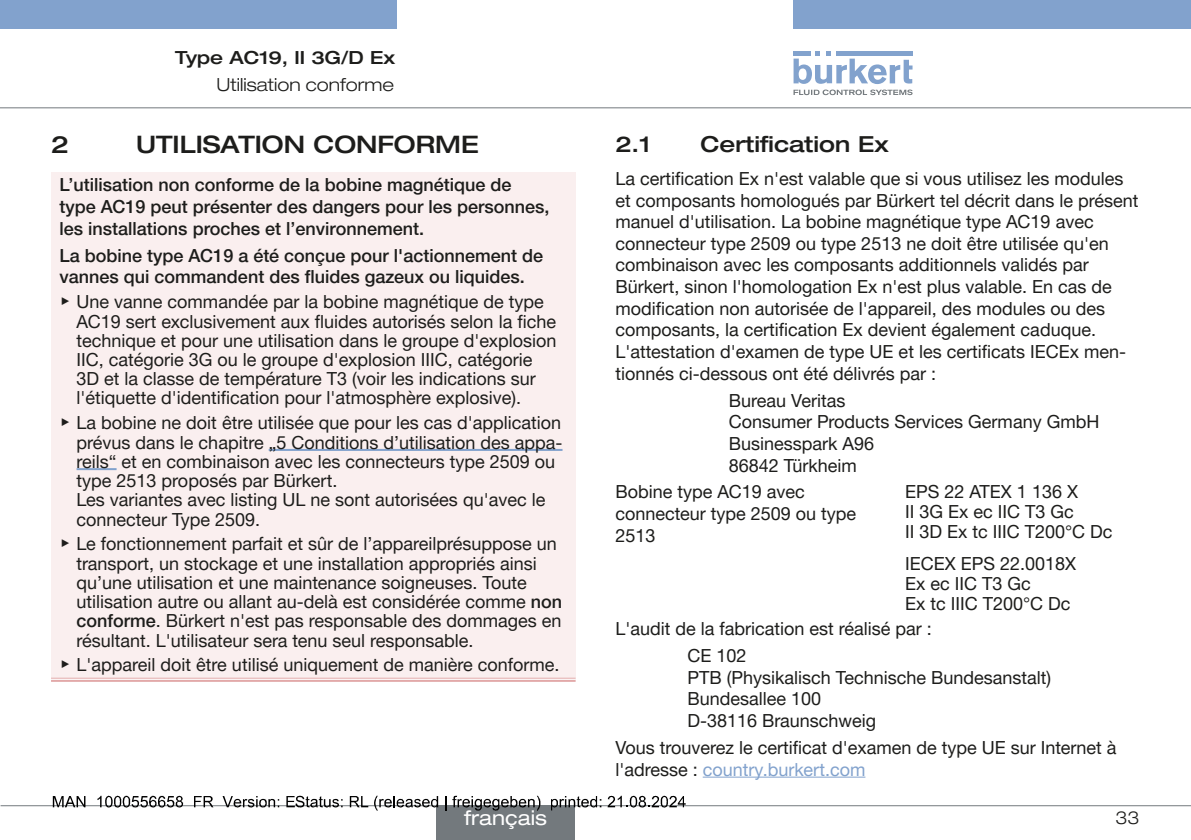
<style>
.page{position:relative;width:1191px;height:840px;background:#fff}
.page>*{position:absolute;margin:0;border:0;box-sizing:border-box;transform-origin:0 0}
.t1{font:500 expanded 24px "Helvetica Neue LTW1 G";color:#1d1d1b}
.t2{font:500 expanded 22px "Helvetica Neue LTW1 G";color:#1d1d1b}
.t3{font:expanded 20px "Helvetica Neue LTW1 G";color:#fff}
.t4{font:18px/21.6px "Helvetica Neue LTW1 G";color:#1d1d1b}
.t5{font:500 18px/21.6px "Helvetica Neue LTW1 G";color:#1d1d1b}
.t6{font:300 expanded 18px "Helvetica Neue LTW1 G";color:#1d1d1b}
.t7{font:500 expanded 18px "Helvetica Neue LTW1 G";color:#1d1d1b}
.s1{font-family:"Arial Unicode MS"}
.s2{font-weight:500}
.s3{color:#82a2cd}
</style>
<div class="page">
<div style="left:0;top:0;width:396px;height:28px;background:#82a2cd"></div>
<div style="left:793px;top:0;width:398px;height:28px;background:#82a2cd"></div>
<svg style="left:793px;top:51px;width:119px;height:44px"></svg>
<hr style="left:0;top:107px;width:1191px;height:1px;background:#73797d">
<div style="left:51px;top:173px;width:524px;height:506px;background:#faefef"></div>
<hr style="left:51px;top:677px;width:524px;height:4px;background:#eac2c2">
<hr style="left:51px;top:677px;width:524px;height:1px;background:#e2a9a9">
<hr style="left:51px;top:679px;width:524px;height:2px;background:#e2a9a9">
<hr style="left:269px;top:448px;width:293px;height:2px;background:#82a2cd">
<hr style="left:77px;top:468px;width:40px;height:2px;background:#82a2cd">
<hr style="left:702px;top:776px;width:163px;height:1px;background:#82a2cd">
<hr style="left:1px;top:804px;width:1190px;height:1px;background:#73797d">
<div style="left:436px;top:805px;width:139px;height:34px;background:#73797d"></div>
<svg style="left:53px;top:796px;width:32px;height:10px"></svg>
<svg style="left:97px;top:795px;width:86px;height:12px"></svg>
<svg style="left:194px;top:796px;width:19px;height:10px"></svg>
<svg style="left:222px;top:796px;width:57px;height:11px"></svg>
<svg style="left:286px;top:795px;width:56px;height:12px"></svg>
<svg style="left:350px;top:796px;width:18px;height:10px"></svg>
<svg style="left:374px;top:795px;width:64px;height:15px"></svg>
<svg style="left:445px;top:796px;width:1px;height:14px"></svg>
<svg style="left:452px;top:795px;width:88px;height:15px"></svg>
<svg style="left:551px;top:796px;width:50px;height:14px"></svg>
<svg style="left:607px;top:795px;width:78px;height:12px"></svg>
<p class="t7" style="left:175px;top:46px;width:221px">Type AC19, II 3G/D Ex</p>
<p class="t6" style="left:216px;top:74px;width:179px">Utilisation conforme</p>
<h1 class="t1" style="left:51px;top:129px;width:19px">2</h1>
<h1 class="t1" style="left:136px;top:129px;width:344px">UTILISATION CONFORME</h1>
<p class="t5" style="left:60px;top:174px;width:491px">L’utilisation non conforme de la bobine magnétique de type AC19 peut présenter des dangers pour les personnes, les installations proches et l’environnement.</p>
<p class="t5" style="left:60px;top:244px;width:485px">La bobine type AC19 a été conçue pour l'actionnement de vannes qui commandent des fluides gazeux ou liquides.</p>
<p class="t4" style="left:77px;top:292px;width:481px;line-height:19.2px;text-indent:-17px"><span class="s1">▶</span> Une vanne commandée par la bobine magnétique de type AC19 sert exclusivement aux fluides autorisés selon la fiche technique et pour une utilisation dans le groupe d'explosion IIC, catégorie 3G ou le groupe d'explosion IIIC, catégorie 3D et la classe de température T3 (voir les indications sur l'étiquette d'identification pour l'atmosphère explosive).</p>
<p class="t4" style="left:77px;top:413px;width:487px;line-height:19.2px;text-indent:-17px"><span class="s1">▶</span> La bobine ne doit être utilisée que pour les cas d'application prévus dans le chapitre „5 Conditions d’utilisation des appa&shy;reils“ et en combinaison avec les connecteurs type 2509 ou type 2513 proposés par Bürkert.<br>Les variantes avec listing UL ne sont autorisées qu'avec le connecteur Type 2509.</p>
<p class="t4" style="left:77px;top:534px;width:487px;line-height:19.2px;text-indent:-17px"><span class="s1">▶</span> Le fonctionnement parfait et sûr de l’appareilprésuppose un transport, un stockage et une installation appropriés ainsi qu’une utilisation et une maintenance soigneuses. Toute utilisation autre ou allant au-delà est considérée comme <span class="s2">non conforme</span>. Bürkert n'est pas responsable des dommages en résultant. L'utilisateur sera tenu seul responsable.</p>
<p class="t4" style="left:60px;top:653px;width:501px"><span class="s1">▶</span> L'appareil doit être utilisé uniquement de manière conforme.</p>
<p class="t3" style="left:464px;top:805px;width:84px">français</p>
<p class="t2" style="left:615px;top:130px;width:37px">2.1</p>
<p class="t2" style="left:700px;top:130px;width:190px">Certification Ex</p>
<p class="t4" style="left:615px;top:167px;width:524px">La certification Ex n'est valable que si vous utilisez les modules et composants homologués par Bürkert tel décrit dans le présent manuel d'utilisation. La bobine magnétique type AC19 avec connecteur type 2509 ou type 2513 ne doit être utilisée qu'en combinaison avec les composants additionnels validés par Bürkert, sinon l'homologation Ex n'est plus valable. En cas de modification non autorisée de l'appareil, des modules ou des composants, la certification Ex devient également caduque.<br>L'attestation d'examen de type UE et les certificats IECEx men&shy;tionnés ci-dessous ont été délivrés par :</p>
<p class="t4" style="left:729px;top:389px;width:372px">Bureau Veritas<br>Consumer Products Services Germany GmbH<br>Businesspark A96<br>86842 Türkheim</p>
<p class="t4" style="left:615px;top:480px;width:242px">Bobine type AC19 avec connecteur type 2509 ou type<br>2513</p>
<p class="t4" style="left:905px;top:481px;width:209px;line-height:20px">EPS 22 ATEX 1 136 X<br>II 3G Ex ec IIC T3 Gc<br>II 3D Ex tc IIIC T200°C Dc</p>
<p class="t4" style="left:905px;top:553px;width:173px;line-height:20px">IECEX EPS 22.0018X<br>Ex ec IIC T3 Gc<br>Ex tc IIIC T200°C Dc</p>
<p class="t4" style="left:687px;top:614px;width:246px;line-height:27.2px;text-indent:-72px">L'audit de la fabrication est réalisé par :<br>CE 102</p>
<p class="t4" style="left:687px;top:665px;width:365px">PTB (Physikalisch Technische Bundesanstalt)<br>Bundesallee 100<br>D-38116 Braunschweig</p>
<p class="t4" style="left:615px;top:736px;width:503px">Vous trouverez le certificat d'examen de type UE sur Internet à l'adresse : <span class="s3">country.burkert.com</span></p>
<p class="t6" style="left:1115px;top:806px;width:26px">33</p>
</div>
